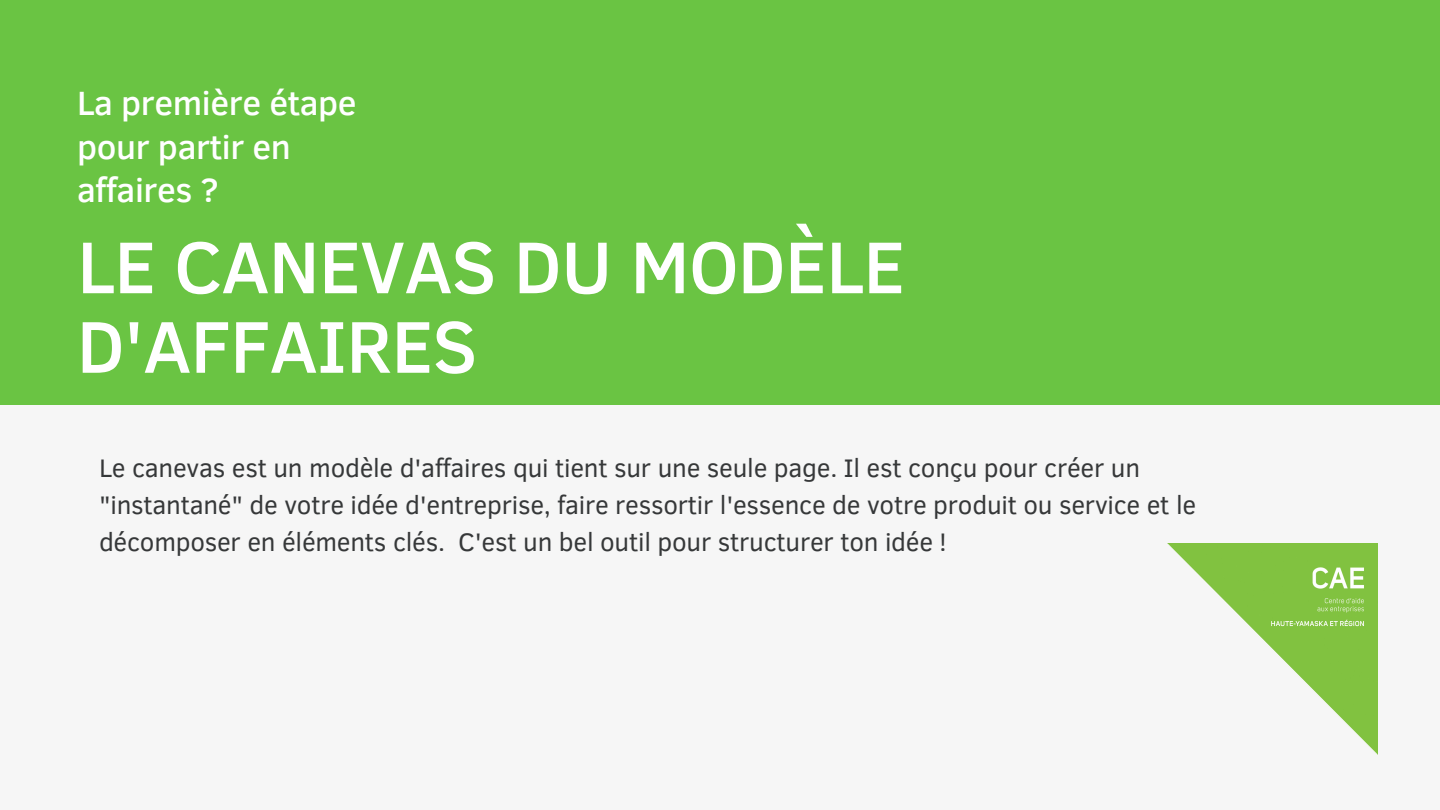
<style>
.page{position:relative;width:1440px;height:810px;background:#6ac443}
.page>*{position:absolute;margin:0;border:0;box-sizing:border-box;transform-origin:0 0}
.t1{font:500 74.8px/79.5px "Clear Sans";letter-spacing:-.01em;color:#fff}
.t2{font:500 34.5px/43.5px "Clear Sans";letter-spacing:-.01em;color:#fff}
.t3{font:26px/36.7px "Clear Sans";letter-spacing:-.01em;color:#363839}
</style>
<div class="page">
<div style="left:0;top:405px;width:1440px;height:405px;background:#f6f6f6"></div>
<img style="left:1167px;top:543px;width:211px;height:211px">
<h2 class="t2" style="left:77px;top:80px;width:281px">La première étape pour partir en affaires ?</h2>
<h1 class="t1" style="left:77px;top:223px;width:830px">LE CANEVAS DU MODÈLE<br>D'AFFAIRES</h1>
<p class="t3" style="left:99px;top:448px;width:1099px">Le canevas est un modèle d'affaires qui tient sur une seule page. Il est conçu pour créer un "instantané" de votre idée d'entreprise, faire ressortir l'essence de votre produit ou service et le décomposer en éléments clés. C'est un bel outil pour structurer ton idée !</p>
</div>
